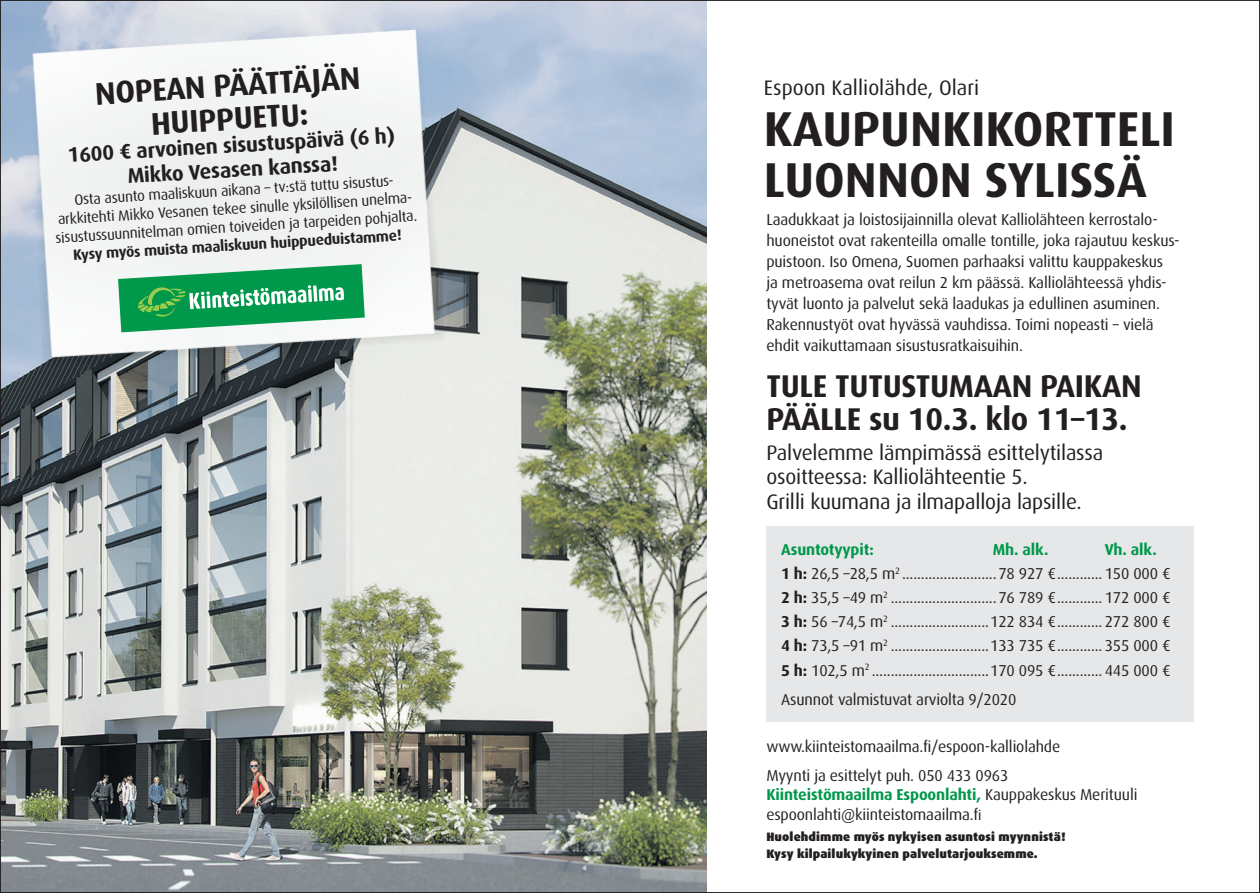
<style>
.page{position:relative;width:1260px;height:893px;background:#fff}
.page>*{position:absolute;margin:0;border:0;box-sizing:border-box;transform-origin:0 0}
.t1{font:700 49px/50.8px "Dax Pro";color:#231f20}
.t2{font:700 31.5px/33.2px "Dax Pro";letter-spacing:-.01em;color:#231f20}
.t3{font:21px/24.5px "Dax Pro";letter-spacing:-.01em;color:#231f20}
.t4{font:700 21px/24.5px "Dax Pro";color:#231f20;text-align:center}
.t5{font:15.75px/21px "Dax Pro";letter-spacing:-.01em;color:#231f20}
.t6{font:700 15.75px "Dax Pro";letter-spacing:-.01em;color:#00984a}
.t7{font:14.88px/18.4px "Dax Pro";color:#231f20;text-align:center}
.t8{font:700 14.88px "Dax Pro";color:#231f20}
.t9{font:900 12.25px/16.8px "Dax Pro";letter-spacing:.01em;color:#231f20}
.s1{font-weight:700;color:#00984a}
.s2{font-weight:700}
.s3{font-size:14px}
</style>
<div class="page">
<img style="left:2px;top:2px;width:705px;height:889px">
<div style="left:766px;top:527px;width:428px;height:195px;background:#e6e7e9"></div>
<img style="left:21px;top:2px;width:427px;height:405px">
<img style="left:2px;top:20px;width:467px;height:349px">
<svg style="left:118px;top:264px;width:247px;height:68px"></svg>
<h2 class="t2" style="left:94px;top:77px;width:267px;text-align:center;rotate:-4deg">NOPEAN PÄÄTTÄJÄN<br>HUIPPUETU:</h2>
<h3 class="t4" style="left:67px;top:144px;width:330px;rotate:-4deg">1600 € arvoinen sisustuspäivä (6 h)<br>Mikko Vesasen kanssa!</h3>
<p class="t7" style="left:53px;top:190px;width:364px;rotate:-3deg">Osta asunto maaliskuun aikana – tv:stä tuttu sisustus&shy;arkkitehti Mikko Vesanen tekee sinulle yksilöllisen unelma&shy;sisustussuunnitelman omien toiveiden ja tarpeiden pohjalta.</p>
<p class="t8" style="left:73px;top:244px;width:331px;rotate:-3deg">Kysy myös muista maaliskuun huippueduistamme!</p>
<h3 class="t3" style="left:764px;top:75px;width:217px">Espoon Kalliolähde, Olari</h3>
<h1 class="t1" style="left:764px;top:102px;width:413px">KAUPUNKIKORTTELI<br>LUONNON SYLISSÄ</h1>
<p class="t5" style="left:766px;top:209px;width:415px">Laadukkaat ja loistosijainnilla olevat Kalliolähteen kerrostalo&shy;huoneistot ovat rakenteilla omalle tontille, joka rajautuu keskus&shy;puistoon. Iso Omena, Suomen parhaaksi valittu kauppakeskus<br>ja metroasema ovat reilun 2 km päässä. Kalliolähteessä yhdis&shy;tyvät luonto ja palvelut sekä laadukas ja edullinen asuminen.<br>Rakennustyöt ovat hyvässä vauhdissa. Toimi nopeasti – vielä ehdit vaikuttamaan sisustusratkaisuihin.</p>
<h2 class="t2" style="left:766px;top:368px;width:377px">TULE TUTUSTUMAAN PAIKAN<br>PÄÄLLE su 10.3. klo 11–13.</h2>
<h3 class="t3" style="left:766px;top:439px;width:338px">Palvelemme lämpimässä esittelytilassa osoitteessa: Kalliolähteentie 5.<br>Grilli kuumana ja ilmapalloja lapsille.</h3>
<p class="t6" style="left:781px;top:539px;width:94px">Asuntotyypit:</p>
<p class="t6" style="left:993px;top:539px;width:57px">Mh. alk.</p>
<p class="t5" style="left:781px;top:537px;width:391px;line-height:24.2px;text-indent:324px"><span class="s1">Vh. alk.<br></span><span class="s2">1 h:</span> 26,5 –28,5 m<sup>2</sup> .........................78 927 €............ 150 000 € <span class="s2">2 h:</span> 35,5 –49 m<sup>2</sup> ............................76 789 €............ 172 000 € <span class="s2">3 h:</span> 56 –74,5 m<sup>2</sup> ..........................122 834 €............ 272 800 € <span class="s2">4 h:</span> 73,5 –91 m<sup>2</sup> ..........................133 735 €............ 355 000 € <span class="s2">5 h:</span> 102,5 m<sup>2</sup> ...............................170 095 €............ 445 000 €</p>
<p class="t5" style="left:781px;top:688px;width:237px">Asunnot valmistuvat arviolta 9/2020</p>
<p class="t5" style="left:766px;top:731px;width:295px;line-height:29.2px">www.kiinteistomaailma.fi/espoon-kalliolahde<br>Myynti ja esittelyt puh. 050 433 0963</p>
<p class="t5" style="left:766px;top:785px;width:373px;line-height:19.2px"><span class="s1">Kiinteistömaailma Espoonlahti,</span> Kauppakeskus Merituuli espoonlahti@kiinteistomaailma.f<span class="s3">i</span></p>
<p class="t9" style="left:766px;top:828px;width:301px">Huolehdimme myös nykyisen asuntosi myynnistä!<br>Kysy kilpailukykyinen palvelutarjouksemme.</p>
</div>
